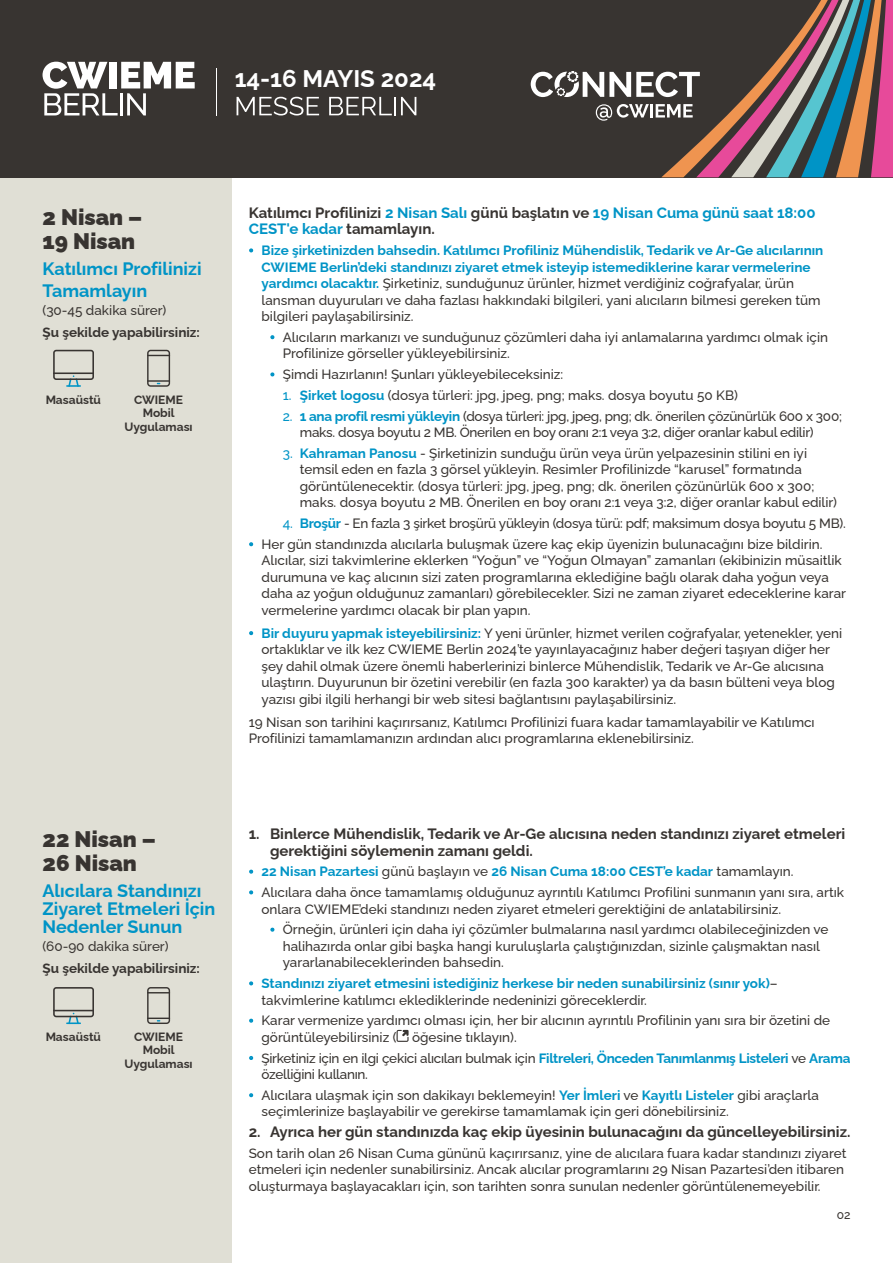
<style>
.page{position:relative;width:893px;height:1263px;background:#fff}
.page>*{position:absolute;margin:0;border:0;box-sizing:border-box;transform-origin:0 0}
.t1{font:700 24px "Raleway";color:#fff}
.t2{font:900 22.5px/24px "Raleway";color:#383431}
.t3{font:700 18px/18px "Raleway";color:#0094c6}
.t4{font:700 15px/16.5px "Raleway";color:#383431}
.t5{font:500 13.5px/16.5px "Raleway";color:#383431}
.t6{font:700 13.5px/16.5px "Raleway";color:#0094c6}
.t7{font:500 13.5px/16.5px "Raleway";letter-spacing:-.02em;color:#383431}
.t8{font:700 13.5px "Raleway";color:#383431}
.t9{font:700 12px/13.5px "Raleway";color:#383431;text-align:center}
.t10{font:500 12px "Raleway";color:#383431}
.s1{color:#0094c6}
.s2{font-weight:500}
.s3{font-weight:500;color:#383431}
.s4{font-weight:700;color:#0094c6}
</style>
<div class="page">
<div style="left:0;top:123px;width:232px;height:1140px;background:#e0dfd5"></div>
<svg style="left:53px;top:350px;width:41px;height:37px"></svg>
<svg style="left:147px;top:350px;width:23px;height:37px"></svg>
<div style="left:0;top:0;width:893px;height:177px;background:#383431"></div>
<svg style="left:531px;top:0;width:362px;height:177px"></svg>
<svg style="left:43px;top:62px;width:152px;height:53px"></svg>
<hr style="left:216px;top:68px;width:1px;height:47px;background:#fff">
<svg style="left:237px;top:97px;width:82px;height:18px"></svg>
<svg style="left:329px;top:97px;width:87px;height:18px"></svg>
<svg style="left:53px;top:987px;width:41px;height:37px"></svg>
<svg style="left:147px;top:987px;width:23px;height:37px"></svg>
<svg style="left:397px;top:1030px;width:12px;height:12px"></svg>
<h1 class="t1" style="left:235px;top:60px;width:203px">14-16 MAYIS 2024</h1>
<h2 class="t2" style="left:43px;top:203px;width:101px">2 Nisan –<br>19 Nisan</h2>
<h3 class="t3" style="left:43px;top:256px;width:161px;line-height:21.6px">Katılımcı Profilinizi<br>Tamamlayın</h3>
<p class="t5" style="left:43px;top:300px;width:125px">(30-45 dakika sürer)</p>
<p class="t8" style="left:43px;top:321px;width:159px">Şu şekilde yapabilirsiniz:</p>
<p class="t9" style="left:46px;top:391px;width:57px">Masaüstü</p>
<p class="t9" style="left:125px;top:391px;width:70px">CWIEME<br>Mobil<br>Uygulaması</p>
<h2 class="t2" style="left:43px;top:824px;width:115px">22 Nisan –<br>26 Nisan</h2>
<h3 class="t3" style="left:43px;top:880px;width:174px">Alıcılara Standınızı<br>Ziyaret Etmeleri İçin<br>Nedenler Sunun</h3>
<p class="t5" style="left:43px;top:937px;width:127px">(60-90 dakika sürer)</p>
<p class="t8" style="left:43px;top:958px;width:159px">Şu şekilde yapabilirsiniz:</p>
<p class="t9" style="left:46px;top:1028px;width:57px">Masaüstü</p>
<p class="t9" style="left:125px;top:1028px;width:70px">CWIEME<br>Mobil<br>Uygulaması</p>
<p class="t4" style="left:249px;top:203px;width:568px">Katılımcı Profilinizi <span class="s1">2 Nisan Salı</span> günü başlatın ve <span class="s1">19 Nisan Cuma günü saat 18:00<br>CEST'e kadar</span> tamamlayın.</p>
<p class="t6" style="left:261px;top:241px;width:563px;text-indent:-13px"><span class="s2">•</span> Bize şirketinizden bahsedin. Katılımcı Profiliniz Mühendislik, Tedarik ve Ar-Ge alıcılarının CWIEME Berlin’deki standınızı ziyaret etmek isteyip istemediklerine karar vermelerine yardımcı olacaktır. <span class="s3">Şirketiniz, sunduğunuz ürünler, hizmet verdiğiniz coğrafyalar, ürün lansman duyuruları ve daha fazlası hakkındaki bilgileri, yani alıcıların bilmesi gereken tüm bilgileri paylaşabilirsiniz.</span></p>
<p class="t5" style="left:283px;top:327px;width:547px;text-indent:-13px"><span class="s1">•</span> Alıcıların markanızı ve sunduğunuz çözümleri daha iyi anlamalarına yardımcı olmak için<br>Profilinize görseller yükleyebilirsiniz.</p>
<p class="t5" style="left:270px;top:365px;width:295px"><span class="s1">•</span> Şimdi Hazırlanın! Şunları yükleyebileceksiniz:</p>
<p class="t5" style="left:283px;top:385px;width:457px"><span class="s1">1.</span> <span class="s4">Şirket logosu</span> (dosya türleri: jpg, jpeg, png; maks. dosya boyutu 50 KB)</p>
<p class="t7" style="left:300px;top:406px;width:544px;text-indent:-17px"><span class="s1">2.</span> <span class="s4">1 ana profil resmi yükleyin</span> (dosya türleri: jpg, jpeg, png; dk. önerilen çözünürlük 600 x 300; maks. dosya boyutu 2 MB. Önerilen en boy oranı 2:1 veya 3:2, diğer oranlar kabul edilir)</p>
<p class="t5" style="left:300px;top:443px;width:539px;text-indent:-17px"><span class="s1">3.</span> <span class="s4">Kahraman Panosu</span> - Şirketinizin sunduğu ürün veya ürün yelpazesinin stilini en iyi temsil eden en fazla 3 görsel yükleyin. Resimler Profilinizde “karusel” formatında görüntülenecektir. (dosya türleri: jpg, jpeg, png; dk. önerilen çözünürlük 600 x 300; maks. dosya boyutu 2 MB. Önerilen en boy oranı 2:1 veya 3:2, diğer oranlar kabul edilir)</p>
<p class="t7" style="left:283px;top:514px;width:565px"><span class="s1">4.</span> <span class="s4">Broşür</span> - En fazla 3 şirket broşürü yükleyin (dosya türü: pdf; maksimum dosya boyutu 5 MB).</p>
<p class="t5" style="left:261px;top:534px;width:586px;text-indent:-13px"><span class="s1">•</span> Her gün standınızda alıcılarla buluşmak üzere kaç ekip üyenizin bulunacağını bize bildirin.<br>Alıcılar, sizi takvimlerine eklerken “Yoğun” ve “Yoğun Olmayan” zamanları (ekibinizin müsaitlik durumuna ve kaç alıcının sizi zaten programlarına eklediğine bağlı olarak daha yoğun veya daha az yoğun olduğunuz zamanları) görebilecekler. Sizi ne zaman ziyaret edeceklerine karar vermelerine yardımcı olacak bir plan yapın.</p>
<p class="t5" style="left:261px;top:623px;width:582px;text-indent:-13px"><span class="s1">•</span> <span class="s4">Bir duyuru yapmak isteyebilirsiniz:</span> Y yeni ürünler, hizmet verilen coğrafyalar, yetenekler, yeni ortaklıklar ve ilk kez CWIEME Berlin 2024’te yayınlayacağınız haber değeri taşıyan diğer her şey dahil olmak üzere önemli haberlerinizi binlerce Mühendislik, Tedarik ve Ar-Ge alıcısına ulaştırın. Duyurunun bir özetini verebilir (en fazla 300 karakter) ya da basın bülteni veya blog yazısı gibi ilgili herhangi bir web sitesi bağlantısını paylaşabilirsiniz.</p>
<p class="t5" style="left:249px;top:712px;width:567px">19 Nisan son tarihini kaçırırsanız, Katılımcı Profilinizi fuara kadar tamamlayabilir ve Katılımcı<br>Profilinizi tamamlamanızın ardından alıcı programlarına eklenebilirsiniz.</p>
<p class="t4" style="left:270px;top:824px;width:577px;text-indent:-21px">1. Binlerce Mühendislik, Tedarik ve Ar-Ge alıcısına neden standınızı ziyaret etmeleri gerektiğini söylemenin zamanı geldi.</p>
<p class="t6" style="left:249px;top:862px;width:546px"><span class="s2">•</span> 22 Nisan Pazartesi <span class="s3">günü başlayın ve</span> 26 Nisan Cuma 18:00 CEST’e kadar <span class="s3">tamamlayın.</span></p>
<p class="t5" style="left:261px;top:882px;width:584px;text-indent:-13px"><span class="s1">•</span> Alıcılara daha önce tamamlamış olduğunuz ayrıntılı Katılımcı Profilini sunmanın yanı sıra, artık onlara CWIEME’deki standınızı neden ziyaret etmeleri gerektiğini de anlatabilirsiniz.</p>
<p class="t5" style="left:283px;top:920px;width:547px;text-indent:-13px"><span class="s1">•</span> Örneğin, ürünleri için daha iyi çözümler bulmalarına nasıl yardımcı olabileceğinizden ve halihazırda onlar gibi başka hangi kuruluşlarla çalıştığınızdan, sizinle çalışmaktan nasıl yararlanabileceklerinden bahsedin.</p>
<p class="t6" style="left:261px;top:973px;width:518px;text-indent:-13px"><span class="s2">•</span> Standınızı ziyaret etmesini istediğiniz herkese bir neden sunabilirsiniz (sınır yok)<span class="s3">– takvimlerine katılımcı eklediklerinde nedeninizi göreceklerdir.</span></p>
<p class="t5" style="left:261px;top:1011px;width:570px;text-indent:-13px"><span class="s1">•</span> Karar vermenize yardımcı olması için, her bir alıcının ayrıntılı Profilinin yanı sıra bir özetini de görüntüleyebilirsiniz ( öğesine tıklayın).</p>
<p class="t7" style="left:261px;top:1048px;width:590px;text-indent:-13px"><span class="s1">•</span> Şirketiniz için en ilgi çekici alıcıları bulmak için <span class="s4">Filtreleri, Önceden Tanımlanmış Listeleri</span> ve <span class="s4">Arama </span>özelliğini kullanın.</p>
<p class="t5" style="left:261px;top:1085px;width:559px;text-indent:-13px"><span class="s1">•</span> Alıcılara ulaşmak için son dakikayı beklemeyin! <span class="s4">Yer İmleri</span> ve <span class="s4">Kayıtlı Listeler</span> gibi araçlarla seçimlerinize başlayabilir ve gerekirse tamamlamak için geri dönebilirsiniz.</p>
<p class="t4" style="left:249px;top:1122px;width:603px">2. Ayrıca her gün standınızda kaç ekip üyesinin bulunacağını da güncelleyebilirsiniz.</p>
<p class="t5" style="left:249px;top:1143px;width:599px">Son tarih olan 26 Nisan Cuma gününü kaçırırsanız, yine de alıcılara fuara kadar standınızı ziyaret etmeleri için nedenler sunabilirsiniz. Ancak alıcılar programlarını 29 Nisan Pazartesi’den itibaren oluşturmaya başlayacakları için, son tarihten sonra sunulan nedenler görüntülenemeyebilir.</p>
<p class="t10" style="left:837px;top:1205px;width:15px">02</p>
</div>
